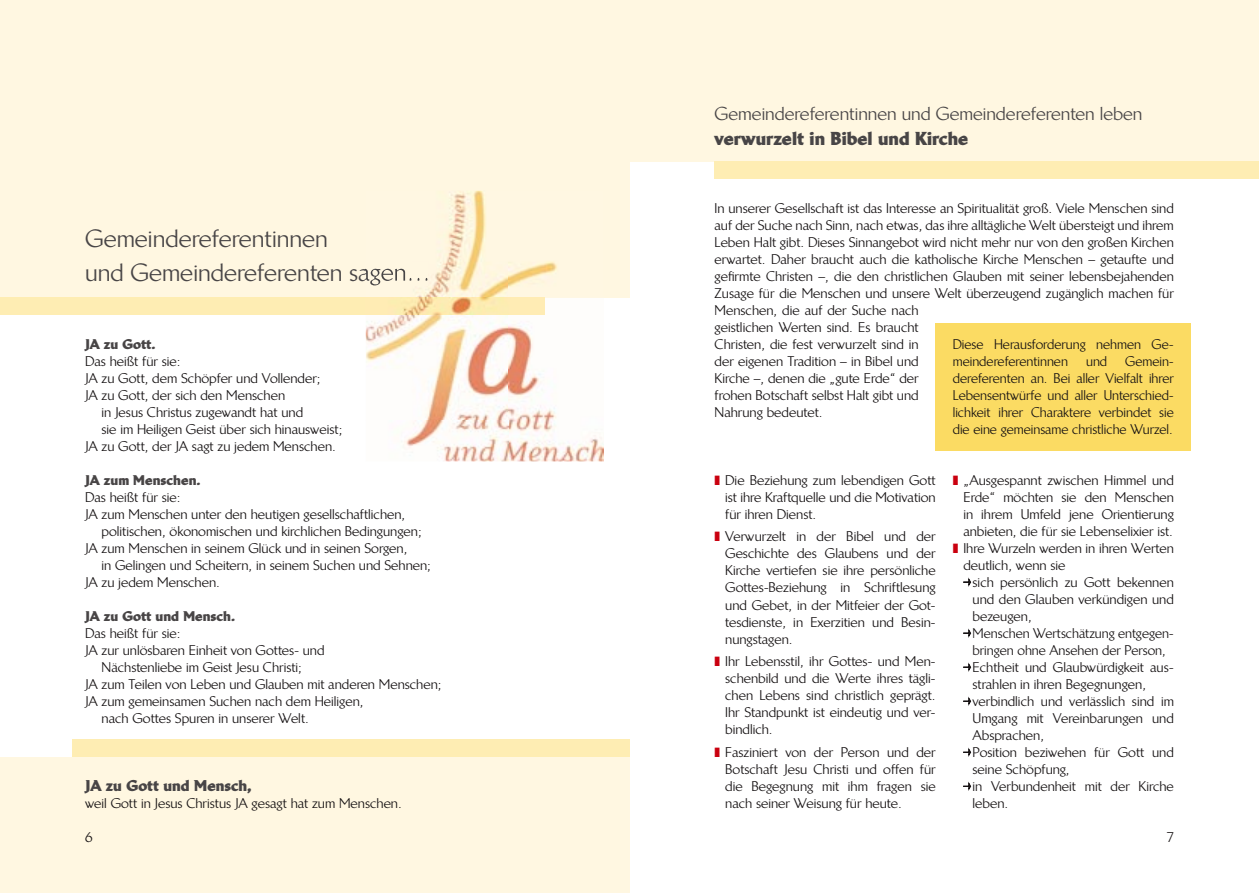
<style>
.page{position:relative;width:1259px;height:893px;background:#fff}
.page>*{position:absolute;margin:0;border:0;box-sizing:border-box;transform-origin:0 0}
.t1{font:24px/34px "Linotype Brewery";color:#484546}
.t2{font:18px "Linotype Brewery";color:#484546}
.t3{font:900 18px "Linotype Brewery";color:#484546}
.t4{font:900 15px "Linotype Brewery";color:#484546}
.t5{font:13.5px/17px "Linotype Brewery";color:#151112;text-align:justify}
.t6{font:900 13.5px "Linotype Brewery";color:#484546}
.s1{color:#ca000f}
</style>
<div class="page">
<div style="left:629px;top:0;width:630px;height:162px;background:#fff7e1"></div>
<div style="left:714px;top:162px;width:545px;height:17px;background:#feedb3"></div>
<div style="left:0;top:757px;width:629px;height:136px;background:#fff7e1"></div>
<div style="left:72px;top:740px;width:557px;height:17px;background:#feedb3"></div>
<div style="left:0;top:0;width:629px;height:298px;background:#fff7e1"></div>
<svg style="left:963px;top:577px;width:8px;height:10px"></svg>
<svg style="left:963px;top:628px;width:8px;height:10px"></svg>
<svg style="left:963px;top:662px;width:8px;height:10px"></svg>
<svg style="left:963px;top:696px;width:8px;height:10px"></svg>
<svg style="left:963px;top:747px;width:8px;height:10px"></svg>
<svg style="left:963px;top:781px;width:8px;height:10px"></svg>
<div style="left:0;top:298px;width:544px;height:17px;background:#feedb3"></div>
<img style="left:366px;top:191px;width:238px;height:270px">
<img style="left:366px;top:263px;width:61px;height:22px">
<img style="left:366px;top:298px;width:178px;height:17px">
<div style="left:935px;top:323px;width:256px;height:128px;background:#fbdb63"></div>
<h1 class="t1" style="left:85px;top:221px;width:347px">Gemeindereferentinnen<br>und Gemeindereferenten sagen…</h1>
<p class="t6" style="left:85px;top:335px;width:72px">JA zu Gott.</p>
<p class="t5" style="left:85px;top:353px;width:237px;text-align:left">Das heißt für sie:<br>JA zu Gott, dem Schöpfer und Vollender;<br>JA zu Gott, der sich den Menschen</p>
<p class="t5" style="left:102px;top:404px;width:203px">in Jesus Christus zugewandt hat und</p>
<p class="t5" style="left:102px;top:421px;width:242px">sie im Heiligen Geist über sich hinausweist;</p>
<p class="t5" style="left:85px;top:438px;width:252px">JA zu Gott, der JA sagt zu jedem Menschen.</p>
<p class="t6" style="left:85px;top:471px;width:117px">JA zum Menschen.</p>
<p class="t5" style="left:85px;top:489px;width:97px">Das heißt für sie:</p>
<p class="t5" style="left:85px;top:506px;width:322px">JA zum Menschen unter den heutigen gesellschaftlichen,</p>
<p class="t5" style="left:102px;top:523px;width:322px">politischen, ökonomischen und kirchlichen Bedingungen;</p>
<p class="t5" style="left:85px;top:540px;width:324px">JA zum Menschen in seinem Glück und in seinen Sorgen,</p>
<p class="t5" style="left:102px;top:557px;width:331px">in Gelingen und Scheitern, in seinem Suchen und Sehnen;</p>
<p class="t5" style="left:85px;top:574px;width:136px">JA zu jedem Menschen.</p>
<p class="t6" style="left:85px;top:607px;width:152px">JA zu Gott und Mensch.</p>
<p class="t5" style="left:85px;top:625px;width:97px">Das heißt für sie:</p>
<p class="t5" style="left:85px;top:642px;width:241px">JA zur unlösbaren Einheit von Gottes- und</p>
<p class="t5" style="left:102px;top:659px;width:202px">Nächstenliebe im Geist Jesu Christi;</p>
<p class="t5" style="left:85px;top:676px;width:358px">JA zum Teilen von Leben und Glauben mit anderen Menschen;</p>
<p class="t5" style="left:85px;top:693px;width:280px">JA zum gemeinsamen Suchen nach dem Heiligen,</p>
<p class="t5" style="left:102px;top:710px;width:209px">nach Gottes Spuren in unserer Welt.</p>
<p class="t4" style="left:85px;top:776px;width:168px">JA zu Gott und Mensch,</p>
<p class="t5" style="left:85px;top:795px;width:318px">weil Gott in Jesus Christus JA gesagt hat zum Menschen.</p>
<p class="t5" style="left:85px;top:829px;width:9px">6</p>
<h2 class="t2" style="left:714px;top:103px;width:429px">Gemeindereferentinnen und Gemeindereferenten leben</h2>
<h2 class="t3" style="left:714px;top:127px;width:255px">verwurzelt in Bibel und Kirche</h2>
<p class="t5" style="left:714px;top:199px;width:461px;text-align:left">In unserer Gesellschaft ist das Interesse an Spiritualität groß. Viele Menschen sind auf der Suche nach Sinn, nach etwas, das ihre alltägliche Welt übersteigt und ihrem Leben Halt gibt. Dieses Sinnangebot wird nicht mehr nur von den großen Kirchen erwartet. Daher braucht auch die katholische Kirche Menschen – getaufte und gefirmte Christen –, die den christlichen Glauben mit seiner lebensbejahenden Zusage für die Menschen und unsere Welt überzeugend zugänglich machen für Menschen, die auf der Suche nach<br>geistlichen Werten sind. Es braucht<br>Christen, die fest verwurzelt sind in<br>der eigenen Tradition – in Bibel und<br>Kirche –, denen die „gute Erde“ der<br>frohen Botschaft selbst Halt gibt und<br>Nahrung bedeutet.</p>
<p class="t5" style="left:952px;top:336px;width:222px">Diese Herausforderung nehmen Ge - meindereferentinnen</p>
<p class="t5" style="left:952px;top:353px;width:223px;text-indent:173px">Ge mein&shy;dereferenten an. Bei aller Vielfalt ihrer Lebensentwürfe und aller Unterschied&shy;lichkeit ihrer Charaktere verbindet sie die eine gemeinsame christliche Wurzel.</p>
<p class="t5" style="left:1086px;top:353px;width:23px">und</p>
<p class="t5" style="left:725px;top:472px;width:212px;text-indent:-11px"><span class="s1">❚</span> Die Beziehung zum lebendigen Gott ist ihre Kraftquelle und die Motivation für ihren Dienst.</p>
<p class="t5" style="left:725px;top:528px;width:212px;text-indent:-11px"><span class="s1">❚</span> Verwurzelt in der Bibel und der Geschichte des Glaubens und der Kirche vertiefen sie ihre persönliche Gottes-Beziehung in Schriftlesung und Gebet, in der Mitfeier der Got&shy;tesdienste, in Exerzitien und Besin&shy;nungstagen.</p>
<p class="t5" style="left:725px;top:653px;width:212px;text-indent:-11px"><span class="s1">❚</span> Ihr Lebensstil, ihr Gottes- und Men&shy;schenbild und die Werte ihres tägli&shy;chen Lebens sind christlich geprägt.<br>Ihr Standpunkt ist eindeutig und ver&shy;bindlich.</p>
<p class="t5" style="left:725px;top:744px;width:212px;text-indent:-11px"><span class="s1">❚</span> Fasziniert von der Person und der Botschaft Jesu Christi und offen für die Begegnung mit ihm fragen sie nach seiner Weisung für heute.</p>
<p class="t5" style="left:952px;top:472px;width:223px"><span class="s1">❚</span> „Ausgespannt zwischen Himmel und</p>
<p class="t5" style="left:963px;top:489px;width:212px">Erde“ möchten sie den Menschen</p>
<p class="t5" style="left:963px;top:506px;width:212px">in ihrem Umfeld jene Orientierung</p>
<p class="t5" style="left:963px;top:523px;width:211px">anbieten, die für sie Lebenselixier ist.</p>
<p class="t5" style="left:952px;top:540px;width:223px"><span class="s1">❚</span> Ihre Wurzeln werden in ihren Werten</p>
<p class="t5" style="left:963px;top:557px;width:104px">deutlich, wenn sie</p>
<p class="t5" style="left:963px;top:574px;width:212px">➝ sich persönlich zu Gott bekennen</p>
<p class="t5" style="left:972px;top:591px;width:203px">und den Glauben verkündigen und</p>
<p class="t5" style="left:972px;top:608px;width:61px">bezeugen,</p>
<p class="t5" style="left:963px;top:625px;width:212px">➝ Menschen Wertschätzung entgegen-</p>
<p class="t5" style="left:972px;top:642px;width:195px">bringen ohne Ansehen der Person,</p>
<p class="t5" style="left:963px;top:659px;width:212px">➝ Echtheit und Glaubwürdigkeit aus-</p>
<p class="t5" style="left:972px;top:676px;width:175px">strahlen in ihren Begegnungen,</p>
<p class="t5" style="left:963px;top:693px;width:212px">➝ verbindlich und verlässlich sind im</p>
<p class="t5" style="left:972px;top:710px;width:203px">Umgang mit Vereinbarungen und</p>
<p class="t5" style="left:972px;top:727px;width:73px">Absprachen,</p>
<p class="t5" style="left:963px;top:744px;width:212px">➝ Position beziwehen für Gott und</p>
<p class="t5" style="left:972px;top:761px;width:98px">seine Schöpfung,</p>
<p class="t5" style="left:963px;top:778px;width:212px">➝ in Verbundenheit mit der Kirche</p>
<p class="t5" style="left:972px;top:795px;width:37px">leben.</p>
<p class="t5" style="left:1166px;top:829px;width:9px">7</p>
</div>
